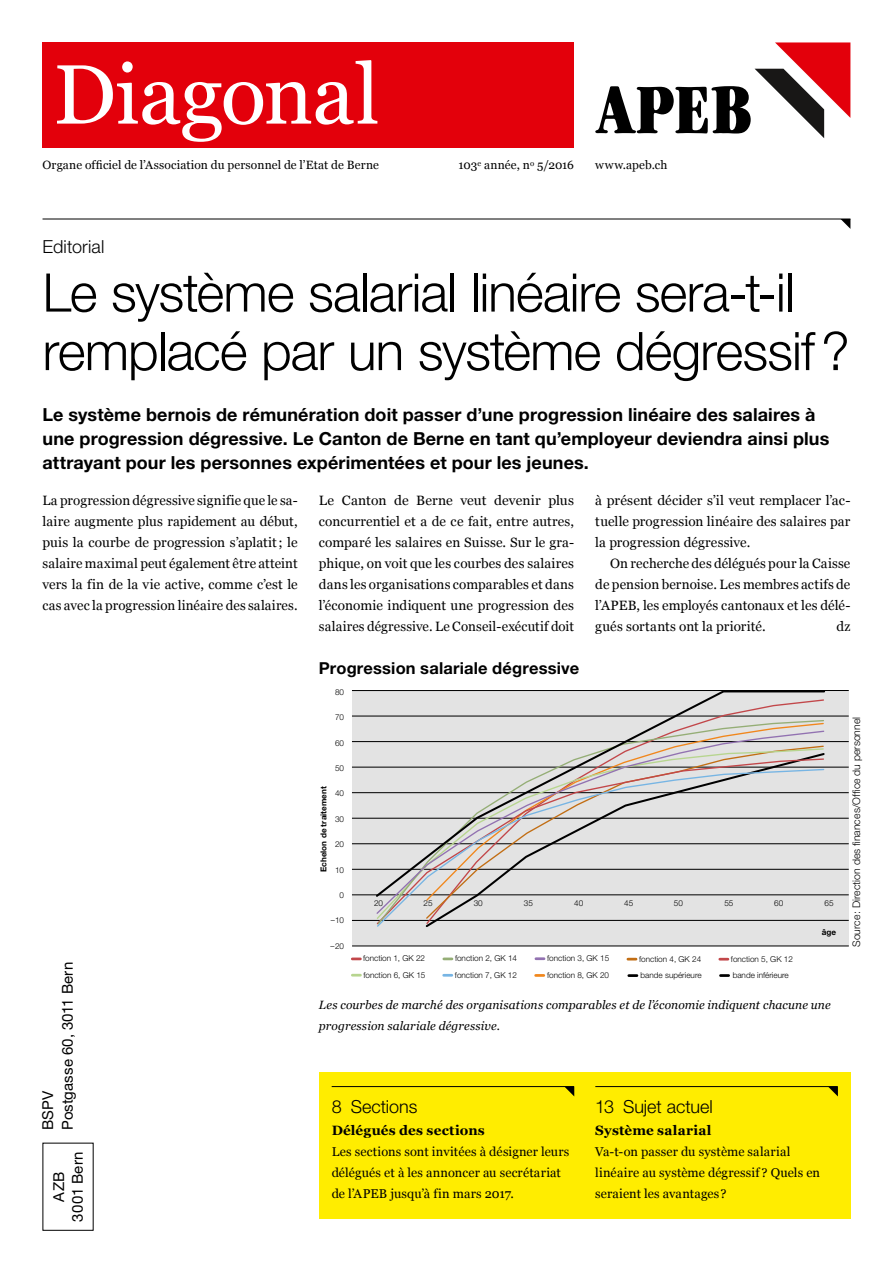
<style>
.page{position:relative;width:893px;height:1263px;background:#fff}
.page>*{position:absolute;margin:0;border:0;box-sizing:border-box;transform-origin:0 0}
.t1{font:84px "Georgia";letter-spacing:-.01em;color:#fff}
.t2{font:300 53.25px/58.5px "Helvetica Neue LT Std";letter-spacing:-.02em;color:#000}
.t3{font:700 18px/24px "Helvetica Neue LT Std";letter-spacing:.005em;color:#000}
.t4{font:300 18px "Helvetica Neue LT Std";color:#000}
.t5{font:700 16.5px "Helvetica Neue LT Std";letter-spacing:.01em;color:#000}
.t6{font:15px/18.8px "Helvetica Neue LT Std";letter-spacing:.005em;color:#000;text-align:center}
.t7{font:13.5px/21px "Georgia";letter-spacing:.01em;color:#000;text-align:justify}
.t8{font:700 13.5px "Georgia";letter-spacing:.015em;color:#000}
.t9{font:12.75px/21px "Georgia";letter-spacing:.01em;color:#000}
.t10{font:italic 12px/21px "Georgia";letter-spacing:.01em;color:#000}
.t11{font:12px "Georgia";letter-spacing:.005em;color:#000}
.t12{font:300 10.5px "Helvetica Neue LT Std";letter-spacing:.005em;color:#000}
.t13{font:300 8.1px "Helvetica Neue LT Std";color:#000}
.t14{font:700 8.1px "Helvetica Neue LT Std";color:#000}
</style>
<div class="page">
<div style="left:43px;top:43px;width:531px;height:105px;background:#e3000b"></div>
<hr style="left:43px;top:219px;width:807px;height:1px;background:#000">
<svg style="left:840px;top:219px;width:10px;height:10px"></svg>
<svg style="left:595px;top:42px;width:255px;height:96px"></svg>
<div style="left:319px;top:1072px;width:531px;height:147px;background:#ffed00"></div>
<hr style="left:332px;top:1086px;width:242px;height:1px;background:#000">
<svg style="left:564px;top:1086px;width:10px;height:10px"></svg>
<hr style="left:595px;top:1086px;width:243px;height:1px;background:#000">
<svg style="left:828px;top:1086px;width:10px;height:10px"></svg>
<div style="left:352px;top:690px;width:497px;height:256px;background:#e3e3e3"></div>
<hr style="left:352px;top:920px;width:497px;height:1px;background:#000">
<hr style="left:352px;top:894px;width:497px;height:1px;background:#000">
<hr style="left:352px;top:869px;width:497px;height:1px;background:#000">
<hr style="left:352px;top:843px;width:497px;height:1px;background:#000">
<hr style="left:352px;top:818px;width:497px;height:1px;background:#000">
<hr style="left:352px;top:792px;width:497px;height:1px;background:#000">
<hr style="left:352px;top:767px;width:497px;height:1px;background:#000">
<hr style="left:352px;top:741px;width:497px;height:1px;background:#000">
<hr style="left:352px;top:715px;width:497px;height:1px;background:#000">
<hr style="left:352px;top:690px;width:497px;height:1px;background:#000">
<hr style="left:352px;top:945px;width:497px;height:1px;background:#000">
<svg style="left:352px;top:957px;width:8px;height:3px"></svg>
<svg style="left:352px;top:974px;width:8px;height:2px"></svg>
<svg style="left:444px;top:974px;width:8px;height:3px"></svg>
<svg style="left:536px;top:974px;width:8px;height:3px"></svg>
<svg style="left:629px;top:974px;width:8px;height:3px"></svg>
<svg style="left:720px;top:974px;width:9px;height:3px"></svg>
<svg style="left:444px;top:957px;width:8px;height:3px"></svg>
<svg style="left:536px;top:957px;width:8px;height:3px"></svg>
<svg style="left:628px;top:958px;width:8px;height:2px"></svg>
<svg style="left:720px;top:958px;width:8px;height:2px"></svg>
<svg style="left:376px;top:915px;width:449px;height:10px"></svg>
<svg style="left:376px;top:899px;width:97px;height:16px"></svg>
<svg style="left:374px;top:691px;width:452px;height:208px"></svg>
<h1 class="t1" style="left:53px;top:47px;width:328px">Diagonal</h1>
<p class="t11" style="left:43px;top:158px;width:338px">Organe officiel de l’Association du personnel de l’Etat de Berne</p>
<p class="t11" style="left:458px;top:158px;width:117px">103<sup>e</sup> année, n<sup>o</sup> 5/2016</p>
<p class="t11" style="left:595px;top:158px;width:74px">www.apeb.ch</p>
<h3 class="t4" style="left:43px;top:236px;width:63px">Editorial</h3>
<h2 class="t2" style="left:43px;top:262px;width:809px">Le système salarial linéaire sera-t-il remplacé par un système dégressif?</h2>
<p class="t3" style="left:43px;top:402px;width:788px">Le système bernois de rémunération doit passer d’une progression linéaire des salaires à une progression dégressive. Le Canton de Berne en tant qu’employeur deviendra ainsi plus attrayant pour les personnes expérimentées et pour les jeunes.</p>
<p class="t7" style="left:43px;top:490px;width:257px">La progression dégressive signifie que le sa&shy;laire augmente plus rapidement au début, puis la courbe de progression s’aplatit; le salaire maximal peut également être atteint vers la fin de la vie active, comme c’est le cas avec la progression linéaire des salaires.</p>
<p class="t7" style="left:319px;top:490px;width:257px">Le Canton de Berne veut devenir plus concurrentiel et a de ce fait, entre autres, comparé les salaires en Suisse. Sur le gra&shy;phique, on voit que les courbes des salaires dans les organisations comparables et dans l’économie indiquent une progression des salaires dégressive. Le Conseil-exécutif doit</p>
<p class="t7" style="left:595px;top:490px;width:257px">à présent décider s’il veut remplacer l’ac&shy;tuelle progression linéaire des salaires par la progression dégressive.</p>
<p class="t7" style="left:595px;top:553px;width:257px;text-indent:15px">On recherche des délégués pour la Caisse de pension bernoise. Les membres actifs de l’APEB, les employés cantonaux et les délé&shy;gués sortants ont la priorité.</p>
<p class="t7" style="left:836px;top:616px;width:16px">dz</p>
<p class="t5" style="left:319px;top:658px;width:262px">Progression salariale dégressive</p>
<p class="t6" style="left:38px;top:1130px;width:169px;line-height:19.6px;text-align:left;rotate:-90deg">BSPV<br>Postgasse 60, 3011 Bern</p>
<p class="t6" style="left:49px;top:1221px;width:71px;rotate:-90deg">AZB<br>3001 Bern</p>
<p class="t13" style="left:335px;top:687px;width:11px">80</p>
<p class="t13" style="left:335px;top:712px;width:11px">70</p>
<p class="t13" style="left:335px;top:738px;width:11px">60</p>
<p class="t14" style="left:319px;top:872px;width:87px;rotate:-90deg">Echelon de traitement</p>
<p class="t13" style="left:335px;top:763px;width:11px">50</p>
<p class="t13" style="left:335px;top:789px;width:11px">40</p>
<p class="t13" style="left:335px;top:814px;width:11px">30</p>
<p class="t13" style="left:335px;top:839px;width:11px">20</p>
<p class="t13" style="left:335px;top:865px;width:11px">10</p>
<p class="t13" style="left:340px;top:890px;width:6px">0</p>
<p class="t13" style="left:331px;top:915px;width:15px">–10</p>
<p class="t13" style="left:330px;top:941px;width:15px">–20</p>
<p class="t13" style="left:374px;top:898px;width:11px">20</p>
<p class="t13" style="left:423px;top:898px;width:11px">25</p>
<p class="t13" style="left:474px;top:898px;width:11px">30</p>
<p class="t13" style="left:524px;top:898px;width:11px">35</p>
<p class="t13" style="left:574px;top:898px;width:11px">40</p>
<p class="t13" style="left:624px;top:898px;width:11px">45</p>
<p class="t13" style="left:674px;top:898px;width:11px">50</p>
<p class="t13" style="left:724px;top:898px;width:11px">55</p>
<p class="t13" style="left:774px;top:898px;width:11px">60</p>
<p class="t13" style="left:824px;top:898px;width:11px">65</p>
<p class="t13" style="left:363px;top:953px;width:64px">fonction 1, GK 22</p>
<p class="t13" style="left:455px;top:954px;width:64px">fonction 2, GK 14</p>
<p class="t13" style="left:547px;top:953px;width:64px">fonction 3, GK 15</p>
<p class="t13" style="left:639px;top:954px;width:64px">fonction 4, GK 24</p>
<p class="t13" style="left:731px;top:954px;width:64px">fonction 5, GK 12</p>
<p class="t13" style="left:363px;top:970px;width:64px">fonction 6, GK 15</p>
<p class="t13" style="left:455px;top:970px;width:64px">fonction 7, GK 12</p>
<p class="t13" style="left:547px;top:970px;width:64px">fonction 8, GK 20</p>
<p class="t13" style="left:641px;top:970px;width:63px">bande supérieure</p>
<p class="t13" style="left:733px;top:970px;width:58px">bande inférieure</p>
<p class="t14" style="left:822px;top:927px;width:16px">âge</p>
<p class="t10" style="left:319px;top:994px;width:513px">Les courbes de marché des organisations comparables et de l’économie indiquent chacune une progression salariale dégressive.</p>
<p class="t12" style="left:850px;top:947px;width:232px;rotate:-90deg">Source: Direction des finances/Office du personnel</p>
<h3 class="t4" style="left:332px;top:1095px;width:87px">8 Sections</h3>
<p class="t8" style="left:332px;top:1123px;width:155px">Délégués des sections</p>
<p class="t9" style="left:332px;top:1141px;width:239px">Les sections sont invitées à désigner leurs délégués et à les annoncer au secrétariat de l’APEB jusqu’à fin mars 2017.</p>
<h3 class="t4" style="left:595px;top:1095px;width:119px">13 Sujet actuel</h3>
<p class="t8" style="left:595px;top:1123px;width:118px">Système salarial</p>
<p class="t9" style="left:595px;top:1141px;width:226px">Va-t-on passer du système salarial linéaire au système dégressif ? Quels en seraient les avantages?</p>
</div>
